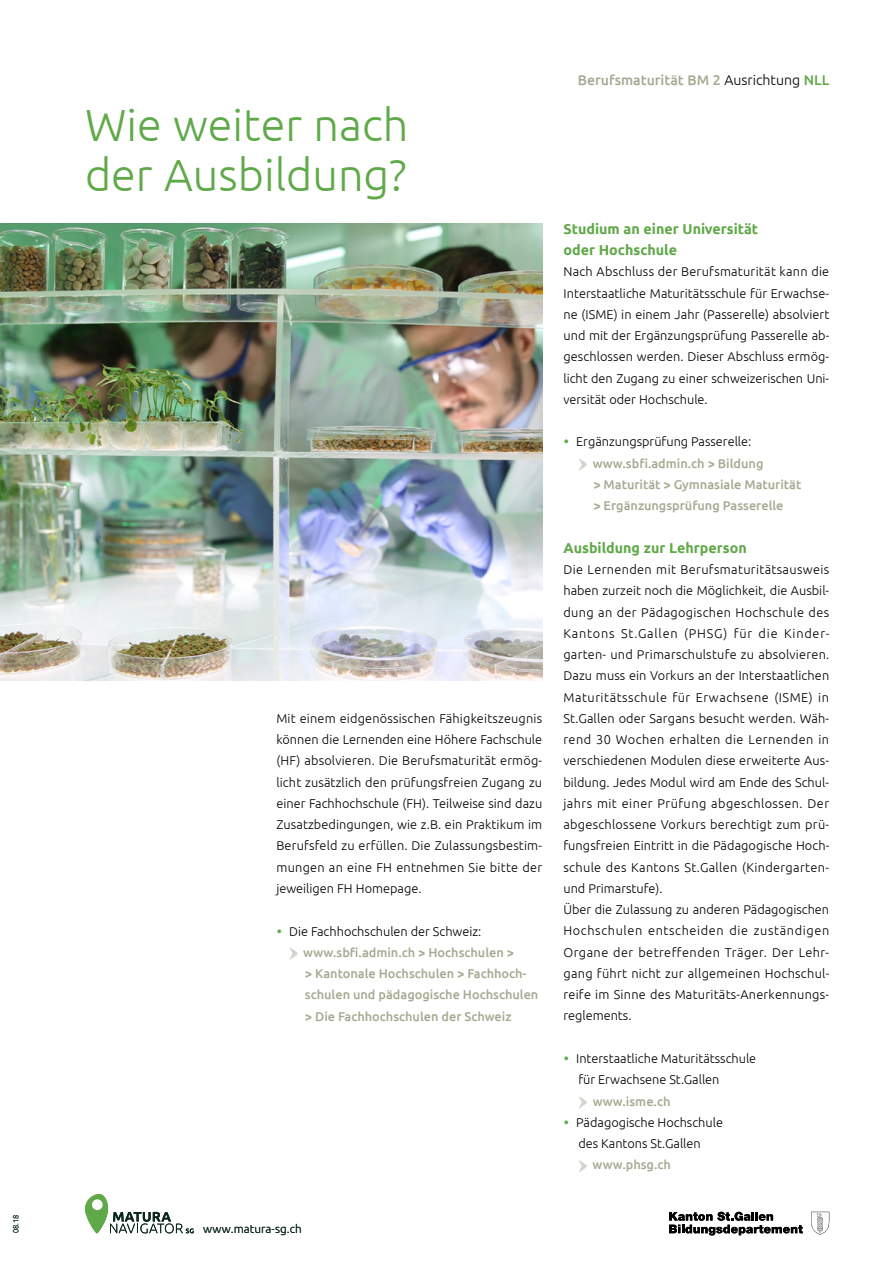
<style>
.page{position:relative;width:893px;height:1263px;background:#fff}
.page>*{position:absolute;margin:0;border:0;box-sizing:border-box;transform-origin:0 0}
.t1{font:300 45px/49.5px "Ubuntu";color:#60a949}
.t2{font:700 14.25px/21.3px "Ubuntu";color:#60a949}
.t3{font:500 14.1px "Ubuntu";color:#a7aa92}
.t4{font:300 12.75px/21.3px "Ubuntu";letter-spacing:.01em;color:#000}
.t5{font:500 12.75px/21.3px "Ubuntu";color:#a7aa92}
.t6{font:300 11.7px "Ubuntu";letter-spacing:.005em;color:#0b251d}
.t7{font:300 7.5px "Ubuntu";color:#0b251d}
.s1{font-weight:300;color:#000}
.s2{color:#60a949}
</style>
<div class="page">
<svg style="left:669px;top:1212px;width:134px;height:23px"></svg>
<svg style="left:811px;top:1212px;width:18px;height:22px"></svg>
<svg style="left:85px;top:1194px;width:109px;height:39px"></svg>
<img style="left:0;top:223px;width:542px;height:457px">
<svg style="left:579px;top:458px;width:8px;height:13px"></svg>
<svg style="left:578px;top:1096px;width:9px;height:12px"></svg>
<svg style="left:579px;top:1160px;width:8px;height:12px"></svg>
<svg style="left:289px;top:947px;width:9px;height:13px"></svg>
<h1 class="t1" style="left:85px;top:99px;width:325px">Wie weiter nach der Ausbildung?</h1>
<p class="t4" style="left:276px;top:707px;width:267px;text-align:justify">Mit einem eidgenössischen Fähigkeitszeugnis können die Lernenden eine Höhere Fachschule (HF) absolvieren. Die Berufsmaturität ermög&shy;licht zusätzlich den prüfungsfreien Zugang zu einer Fachhochschule (FH). Teilweise sind dazu Zusatzbedingungen, wie z.B. ein Praktikum im Berufsfeld zu erfüllen. Die Zulassungsbestim&shy;mungen an eine FH entnehmen Sie bitte der jeweiligen FH Homepage.</p>
<p class="t4" style="left:289px;top:920px;width:194px">Die Fachhochschulen der Schweiz:</p>
<p class="t5" style="left:303px;top:941px;width:237px">www.sbfi.admin.ch &gt; Hochschulen &gt;<br>&gt; Kantonale Hochschulen &gt; Fachhoch&shy;schulen und pädagogische Hochschulen &gt; Die Fachhochschulen der Schweiz</p>
<p class="t7" style="left:11px;top:1233px;width:20px;rotate:-90deg">08.18</p>
<p class="t6" style="left:203px;top:1222px;width:100px">www.matura-sg.ch</p>
<p class="t3" style="left:578px;top:71px;width:253px">Berufsmaturität BM 2 <span class="s1">Ausrichtung</span> <span class="s2">NLL</span></p>
<p class="t2" style="left:563px;top:218px;width:196px">Studium an einer Universität oder Hochschule</p>
<p class="t4" style="left:563px;top:261px;width:267px;text-align:justify">Nach Abschluss der Berufsmaturität kann die Interstaatliche Maturitätsschule für Erwachse&shy;ne (ISME) in einem Jahr (Passerelle) absolviert und mit der Ergänzungsprüfung Passerelle ab&shy;geschlossen werden. Dieser Abschluss ermög&shy;licht den Zugang zu einer schweizerischen Uni&shy;versität oder Hochschule.</p>
<p class="t4" style="left:576px;top:431px;width:177px">Ergänzungsprüfung Passerelle:</p>
<p class="t5" style="left:593px;top:452px;width:210px">www.sbfi.admin.ch &gt; Bildung<br>&gt; Maturität &gt; Gymnasiale Maturität &gt; Ergänzungsprüfung Passerelle</p>
<p class="t2" style="left:563px;top:537px;width:185px">Ausbildung zur Lehrperson</p>
<p class="t4" style="left:563px;top:559px;width:267px">Die Lernenden mit Berufsmaturitätsausweis haben zurzeit noch die Möglichkeit, die Ausbil&shy;dung an der Pädagogischen Hochschule des Kantons St.Gallen (PHSG) für die Kinder&shy;garten- und Primarschulstufe zu absolvieren.<br>Dazu muss ein Vorkurs an der Interstaatlichen Maturitätsschule für Erwachsene (ISME) in St.Gallen oder Sargans besucht werden. Wäh&shy;rend 30 Wochen erhalten die Lernenden in verschiedenen Modulen diese erweiterte Aus&shy;bildung. Jedes Modul wird am Ende des Schul&shy;jahrs mit einer Prüfung abgeschlossen. Der abgeschlossene Vorkurs berechtigt zum prü&shy;fungsfreien Eintritt in die Pädagogische Hoch&shy;schule des Kantons St.Gallen (Kindergarten&shy;und Primarstufe).<br>Über die Zulassung zu anderen Pädagogischen Hochschulen entscheiden die zuständigen Organe der betreffenden Träger. Der Lehr&shy;gang führt nicht zur allgemeinen Hochschul&shy;reife im Sinne des Maturitäts-Anerkennungs&shy;reglements.</p>
<p class="t4" style="left:576px;top:1047px;width:182px">Interstaatliche Maturitätsschule für Erwachsene St.Gallen</p>
<p class="t5" style="left:593px;top:1090px;width:79px">www.isme.ch</p>
<p class="t4" style="left:576px;top:1111px;width:148px">Pädagogische Hochschule des Kantons St.Gallen</p>
<p class="t5" style="left:592px;top:1154px;width:80px">www.phsg.ch</p>
</div>
